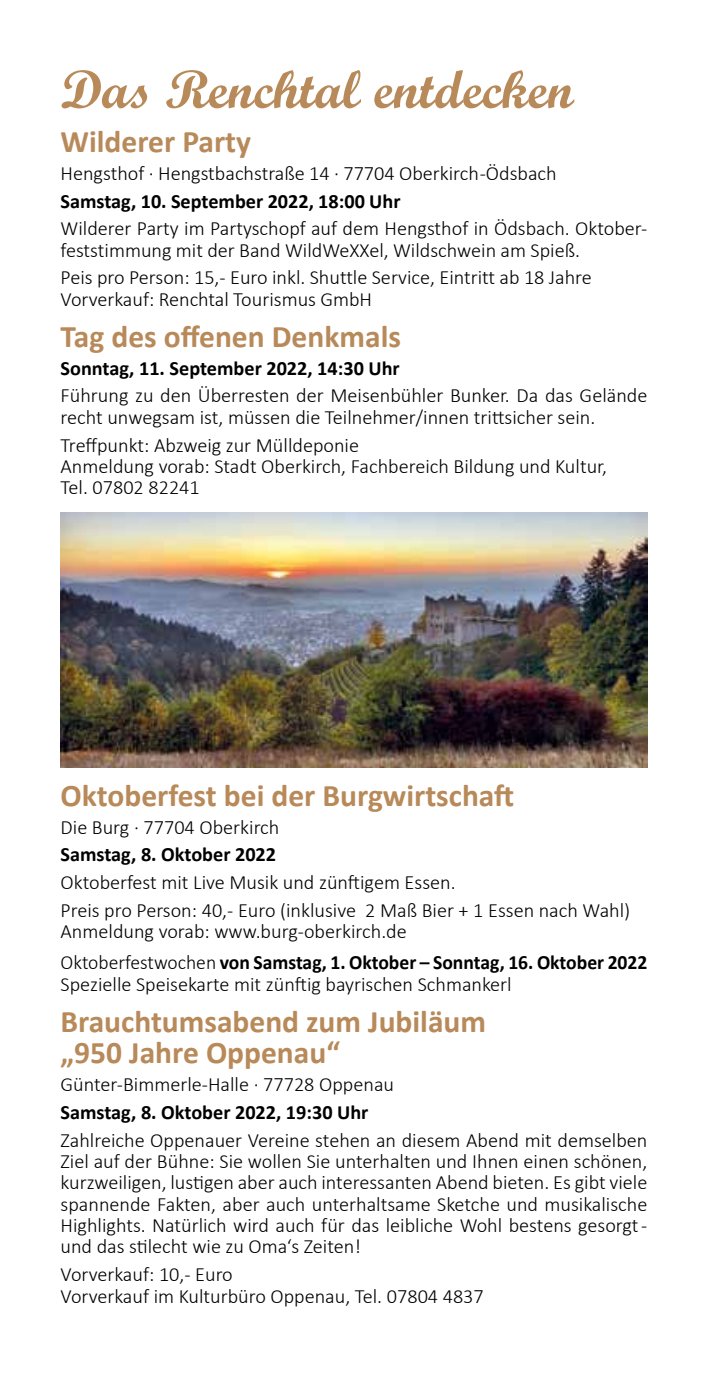
<style>
.page{position:relative;width:708px;height:1378px;background:#fff}
.page>*{position:absolute;margin:0;border:0;box-sizing:border-box;transform-origin:0 0}
.t1{font:54px "Script MT Bold";color:#b88959}
.t2{font:700 31.5px/31.5px "Calibri";color:#b88959}
.t3{font:300 20.25px/21.4px "Calibri";color:#000}
.t4{font:700 20.25px "Calibri";color:#000}
.s1{font-weight:700}
</style>
<div class="page">
<img style="left:61px;top:512px;width:586px;height:255px">
<h1 class="t1" style="left:61px;top:56px;width:515px">Das Renchtal entdecken</h1>
<h2 class="t2" style="left:61px;top:125px;width:192px">Wilderer Party</h2>
<p class="t3" style="left:61px;top:162px;width:498px">Hengsthof · Hengstbachstraße 14 · 77704 Oberkirch -Ödsbach</p>
<p class="t4" style="left:61px;top:186px;width:341px">Samstag, 10. September 2022, 18:00 Uhr</p>
<p class="t3" style="left:61px;top:218px;width:587px">Wilderer Party im Partyschopf auf dem Hengsthof in Ödsbach. Oktober&shy;feststimmung mit der Band WildWeXXel, Wildschwein am Spieß.</p>
<p class="t3" style="left:61px;top:267px;width:533px">Peis pro Person: 15,- Euro inkl. Shuttle Service, Eintritt ab 18 Jahre<br>Vorverkauf: Renchtal Tourismus GmbH</p>
<h2 class="t2" style="left:61px;top:320px;width:342px">Tag des offenen Denkmals</h2>
<p class="t4" style="left:61px;top:354px;width:341px">Sonntag, 11. September 2022, 14:30 Uhr</p>
<p class="t3" style="left:61px;top:385px;width:588px">Führung zu den Überresten der Meisenbühler Bunker. Da das Gelände recht unwegsam ist, müssen die Teilnehmer/innen trittsicher sein.</p>
<p class="t3" style="left:61px;top:434px;width:548px">Treffpunkt: Abzweig zur Mülldeponie<br>Anmeldung vorab: Stadt Oberkirch, Fachbereich Bildung und Kultur,<br>Tel. 07802 82241</p>
<h2 class="t2" style="left:61px;top:779px;width:455px">Oktoberfest bei der Burgwirtschaft</h2>
<p class="t3" style="left:61px;top:816px;width:220px">Die Burg · 77704 Oberkirch</p>
<p class="t4" style="left:61px;top:840px;width:217px">Samstag, 8. Oktober 2022</p>
<p class="t3" style="left:61px;top:868px;width:571px;line-height:27.7px">Oktoberfest mit Live Musik und zünftigem Essen.<br>Preis pro Person: 40,- Euro (inklusive 2 Maß Bier + 1 Essen nach Wahl)</p>
<p class="t3" style="left:61px;top:916px;width:588px;line-height:30.8px">Anmeldung vorab: www.burg-oberkirch.de<br>Oktoberfestwochen <span class="s1">von Samstag, 1. Oktober – Sonntag, 16. Oktober 2022</span></p>
<p class="t3" style="left:61px;top:973px;width:453px">Spezielle Speisekarte mit zünftig bayrischen Schmankerl</p>
<h2 class="t2" style="left:61px;top:1005px;width:427px">Brauchtumsabend zum Jubiläum „950 Jahre Oppenau“</h2>
<p class="t3" style="left:61px;top:1073px;width:335px">Günter-Bimmerle-Halle · 77728 Oppenau</p>
<p class="t4" style="left:61px;top:1097px;width:309px">Samstag, 8. Oktober 2022, 19:30 Uhr</p>
<p class="t3" style="left:61px;top:1129px;width:588px;text-align:justify">Zahlreiche Oppenauer Vereine stehen an diesem Abend mit demselben Ziel auf der Bühne: Sie wollen Sie unterhalten und Ihnen einen schönen, kurzweiligen, lustigen aber auch interessanten Abend bieten. Es gibt viele spannende Fakten, aber auch unterhaltsame Sketche und musikalische Highlights. Natürlich wird auch für das leibliche Wohl bestens gesorgt - und das stilecht wie zu Oma‘s Zeiten!</p>
<p class="t3" style="left:61px;top:1263px;width:425px">Vorverkauf: 10,- Euro<br>Vorverkauf im Kulturbüro Oppenau, Tel. 07804 4837</p>
</div>
